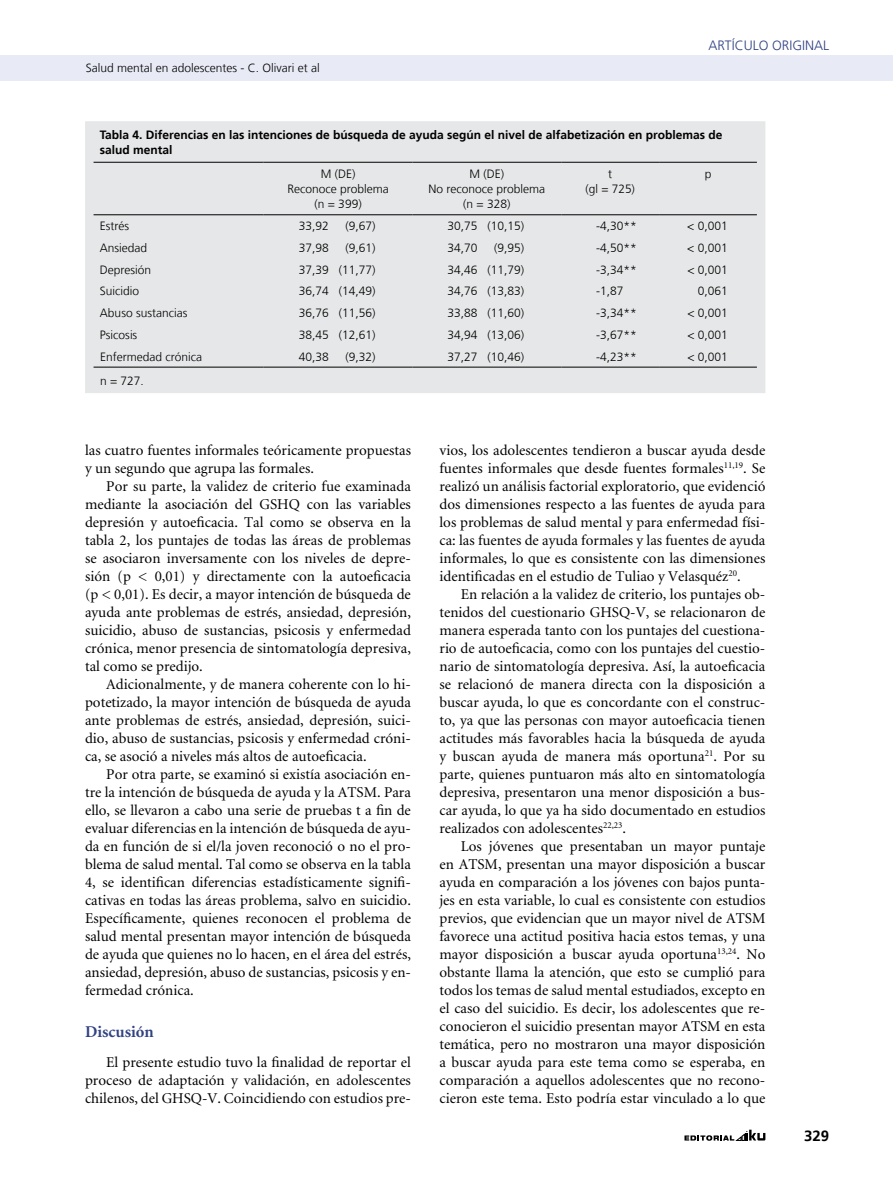
<style>
.page{position:relative;width:893px;height:1191px;background:#fff}
.page>*{position:absolute;margin:0;border:0;box-sizing:border-box;transform-origin:0 0}
.t1{font:700 16.5px "Minion";color:#314282}
.t2{font:15px/18px "Minion";color:#000;text-align:justify}
.t3{font:700 15px "Frutiger LT";color:#000}
.t4{font:300 13.5px "Frutiger LT";color:#314282}
.t5{font:300 12px "Frutiger LT";color:#000}
.t6{font:700 12px/15px "Frutiger LT";color:#000}
</style>
<div class="page">
<svg style="left:684px;top:1129px;width:81px;height:11px"></svg>
<div style="left:0;top:55px;width:893px;height:26px;background:#e8eaf6"></div>
<div style="left:85px;top:121px;width:680px;height:272px;background:#e6e7e8"></div>
<hr style="left:94px;top:367px;width:170px;height:1px;background:#000">
<hr style="left:264px;top:367px;width:148px;height:1px;background:#000">
<hr style="left:412px;top:367px;width:149px;height:1px;background:#000">
<hr style="left:561px;top:367px;width:98px;height:1px;background:#000">
<hr style="left:659px;top:367px;width:98px;height:1px;background:#000">
<hr style="left:94px;top:162px;width:170px;height:1px;background:#000">
<hr style="left:264px;top:162px;width:148px;height:1px;background:#000">
<hr style="left:412px;top:162px;width:149px;height:1px;background:#000">
<hr style="left:561px;top:162px;width:98px;height:1px;background:#000">
<hr style="left:659px;top:162px;width:98px;height:1px;background:#000">
<hr style="left:94px;top:214px;width:170px;height:1px;background:#000">
<hr style="left:264px;top:214px;width:148px;height:1px;background:#000">
<hr style="left:412px;top:214px;width:149px;height:1px;background:#000">
<hr style="left:561px;top:214px;width:98px;height:1px;background:#000">
<hr style="left:659px;top:214px;width:98px;height:1px;background:#000">
<p class="t5" style="left:86px;top:61px;width:236px">Salud mental en adolescentes - C. Olivari et al</p>
<p class="t4" style="left:708px;top:38px;width:36px">artículo</p>
<p class="t4" style="left:772px;top:38px;width:8px">origi</p>
<p class="t4" style="left:805px;top:38px;width:18px">nal</p>
<p class="t6" style="left:100px;top:127px;width:624px">Tabla 4. Diferencias en las intenciones de búsqueda de ayuda según el nivel de alfabetización en problemas de salud mental</p>
<p class="t5" style="left:321px;top:167px;width:36px">M (DE)</p>
<p class="t5" style="left:470px;top:167px;width:36px">M (DE)</p>
<p class="t5" style="left:608px;top:167px;width:5px">t</p>
<p class="t5" style="left:705px;top:167px;width:8px">p</p>
<p class="t5" style="left:287px;top:182px;width:103px">Reconoce problema</p>
<p class="t5" style="left:429px;top:182px;width:118px">No reconoce problema</p>
<p class="t5" style="left:585px;top:182px;width:51px">(gl = 725)</p>
<p class="t5" style="left:314px;top:197px;width:49px">(n = 399)</p>
<p class="t5" style="left:463px;top:197px;width:49px">(n = 328)</p>
<p class="t5" style="left:100px;top:219px;width:31px">Estrés</p>
<p class="t5" style="left:299px;top:219px;width:32px">33,92</p>
<p class="t5" style="left:345px;top:219px;width:32px">(9,67)</p>
<p class="t5" style="left:447px;top:219px;width:78px">30,75 (10,15)</p>
<p class="t5" style="left:596px;top:219px;width:42px">-4,30**</p>
<p class="t5" style="left:687px;top:219px;width:42px">&lt; 0,001</p>
<p class="t5" style="left:100px;top:241px;width:49px">Ansiedad</p>
<p class="t5" style="left:299px;top:241px;width:32px">37,98</p>
<p class="t5" style="left:345px;top:241px;width:32px">(9,61)</p>
<p class="t5" style="left:447px;top:241px;width:32px">34,70</p>
<p class="t5" style="left:494px;top:241px;width:32px">(9,95)</p>
<p class="t5" style="left:596px;top:241px;width:42px">-4,50**</p>
<p class="t5" style="left:687px;top:241px;width:42px">&lt; 0,001</p>
<p class="t5" style="left:100px;top:263px;width:53px">Depresión</p>
<p class="t5" style="left:299px;top:263px;width:78px">37,39 (11,77)</p>
<p class="t5" style="left:448px;top:263px;width:78px">34,46 (11,79)</p>
<p class="t5" style="left:596px;top:263px;width:42px">-3,34**</p>
<p class="t5" style="left:687px;top:263px;width:42px">&lt; 0,001</p>
<p class="t5" style="left:100px;top:284px;width:41px">Suicidio</p>
<p class="t5" style="left:299px;top:284px;width:78px">36,74 (14,49)</p>
<p class="t5" style="left:448px;top:284px;width:78px">34,76 (13,83)</p>
<p class="t5" style="left:596px;top:284px;width:29px">-1,87</p>
<p class="t5" style="left:698px;top:284px;width:32px">0,061</p>
<p class="t5" style="left:100px;top:306px;width:89px">Abuso sustancias</p>
<p class="t5" style="left:299px;top:306px;width:78px">36,76 (11,56)</p>
<p class="t5" style="left:448px;top:306px;width:78px">33,88 (11,60)</p>
<p class="t5" style="left:596px;top:306px;width:42px">-3,34**</p>
<p class="t5" style="left:687px;top:306px;width:42px">&lt; 0,001</p>
<p class="t5" style="left:100px;top:328px;width:39px">Psicosis</p>
<p class="t5" style="left:299px;top:328px;width:78px">38,45 (12,61)</p>
<p class="t5" style="left:448px;top:328px;width:78px">34,94 (13,06)</p>
<p class="t5" style="left:596px;top:328px;width:42px">-3,67**</p>
<p class="t5" style="left:687px;top:328px;width:42px">&lt; 0,001</p>
<p class="t5" style="left:100px;top:350px;width:103px">Enfermedad crónica</p>
<p class="t5" style="left:299px;top:350px;width:32px">40,38</p>
<p class="t5" style="left:345px;top:350px;width:32px">(9,32)</p>
<p class="t5" style="left:448px;top:350px;width:78px">37,27 (10,46)</p>
<p class="t5" style="left:596px;top:350px;width:42px">-4,23**</p>
<p class="t5" style="left:687px;top:350px;width:42px">&lt; 0,001</p>
<p class="t5" style="left:100px;top:374px;width:45px">n = 727.</p>
<p class="t2" style="left:85px;top:442px;width:327px">las cuatro fuentes informales teóricamente propuestas y un segundo que agrupa las formales.</p>
<p class="t2" style="left:85px;top:478px;width:327px;text-indent:21px">Por su parte, la validez de criterio fue examinada mediante la asociación del GSHQ con las variables depresión y autoeficacia. Tal como se observa en la tabla 2, los puntajes de todas las áreas de problemas se asociaron inversamente con los niveles de depre&shy;sión (p &lt; 0,01) y directamente con la autoeficacia (p &lt; 0,01). Es decir, a mayor intención de búsqueda de ayuda ante problemas de estrés, ansiedad, depresión, suicidio, abuso de sustancias, psicosis y enfermedad crónica, menor presencia de sintomatología depresiva, tal como se predijo.</p>
<p class="t2" style="left:85px;top:676px;width:327px;text-indent:21px">Adicionalmente, y de manera coherente con lo hi&shy;potetizado, la mayor intención de búsqueda de ayuda ante problemas de estrés, ansiedad, depresión, suici&shy;dio, abuso de sustancias, psicosis y enfermedad cróni&shy;ca, se asoció a niveles más altos de autoeficacia.</p>
<p class="t2" style="left:85px;top:766px;width:327px;text-indent:21px">Por otra parte, se examinó si existía asociación en&shy;tre la intención de búsqueda de ayuda y la ATSM. Para ello, se llevaron a cabo una serie de pruebas t a fin de evaluar diferencias en la intención de búsqueda de ayu&shy;da en función de si el/la joven reconoció o no el pro&shy;blema de salud mental. Tal como se observa en la tabla 4, se identifican diferencias estadísticamente signifi&shy;cativas en todas las áreas problema, salvo en suicidio.<br>Específicamente, quienes reconocen el problema de salud mental presentan mayor intención de búsqueda de ayuda que quienes no lo hacen, en el área del estrés, ansiedad, depresión, abuso de sustancias, psicosis y en&shy;fermedad crónica.</p>
<p class="t1" style="left:85px;top:1023px;width:70px">Discusión</p>
<p class="t2" style="left:85px;top:1054px;width:327px;text-indent:21px">El presente estudio tuvo la finalidad de reportar el proceso de adaptación y validación, en adolescentes chilenos, del GHSQ-V. Coincidiendo con estudios pre-</p>
<p class="t2" style="left:439px;top:442px;width:327px">vios, los adolescentes tendieron a buscar ayuda desde fuentes informales que desde fuentes formales<sup>11,19</sup>. Se realizó un análisis factorial exploratorio, que evidenció dos dimensiones respecto a las fuentes de ayuda para los problemas de salud mental y para enfermedad físi&shy;ca: las fuentes de ayuda formales y las fuentes de ayuda informales, lo que es consistente con las dimensiones identificadas en el estudio de Tuliao y Velasquéz<sup>20</sup>.</p>
<p class="t2" style="left:439px;top:586px;width:327px;text-indent:21px">En relación a la validez de criterio, los puntajes ob&shy;tenidos del cuestionario GHSQ-V, se relacionaron de manera esperada tanto con los puntajes del cuestiona&shy;rio de autoeficacia, como con los puntajes del cuestio&shy;nario de sintomatología depresiva. Así, la autoeficacia se relacionó de manera directa con la disposición a buscar ayuda, lo que es concordante con el construc&shy;to, ya que las personas con mayor autoeficacia tienen actitudes más favorables hacia la búsqueda de ayuda y buscan ayuda de manera más oportuna<sup>21</sup>. Por su parte, quienes puntuaron más alto en sintomatología depresiva, presentaron una menor disposición a bus&shy;car ayuda, lo que ya ha sido documentado en estudios realizados con adolescentes<sup>22,23</sup>.</p>
<p class="t2" style="left:439px;top:838px;width:327px;text-indent:21px">Los jóvenes que presentaban un mayor puntaje en ATSM, presentan una mayor disposición a buscar ayuda en comparación a los jóvenes con bajos punta&shy;jes en esta variable, lo cual es consistente con estudios previos, que evidencian que un mayor nivel de ATSM favorece una actitud positiva hacia estos temas, y una mayor disposición a buscar ayuda oportuna<sup>13,24</sup>. No obstante llama la atención, que esto se cumplió para todos los temas de salud mental estudiados, excepto en el caso del suicidio. Es decir, los adolescentes que re&shy;conocieron el suicidio presentan mayor ATSM en esta temática, pero no mostraron una mayor disposición a buscar ayuda para este tema como se esperaba, en comparación a aquellos adolescentes que no recono&shy;cieron este tema. Esto podría estar vinculado a lo que</p>
<p class="t3" style="left:804px;top:1126px;width:27px">329</p>
</div>
